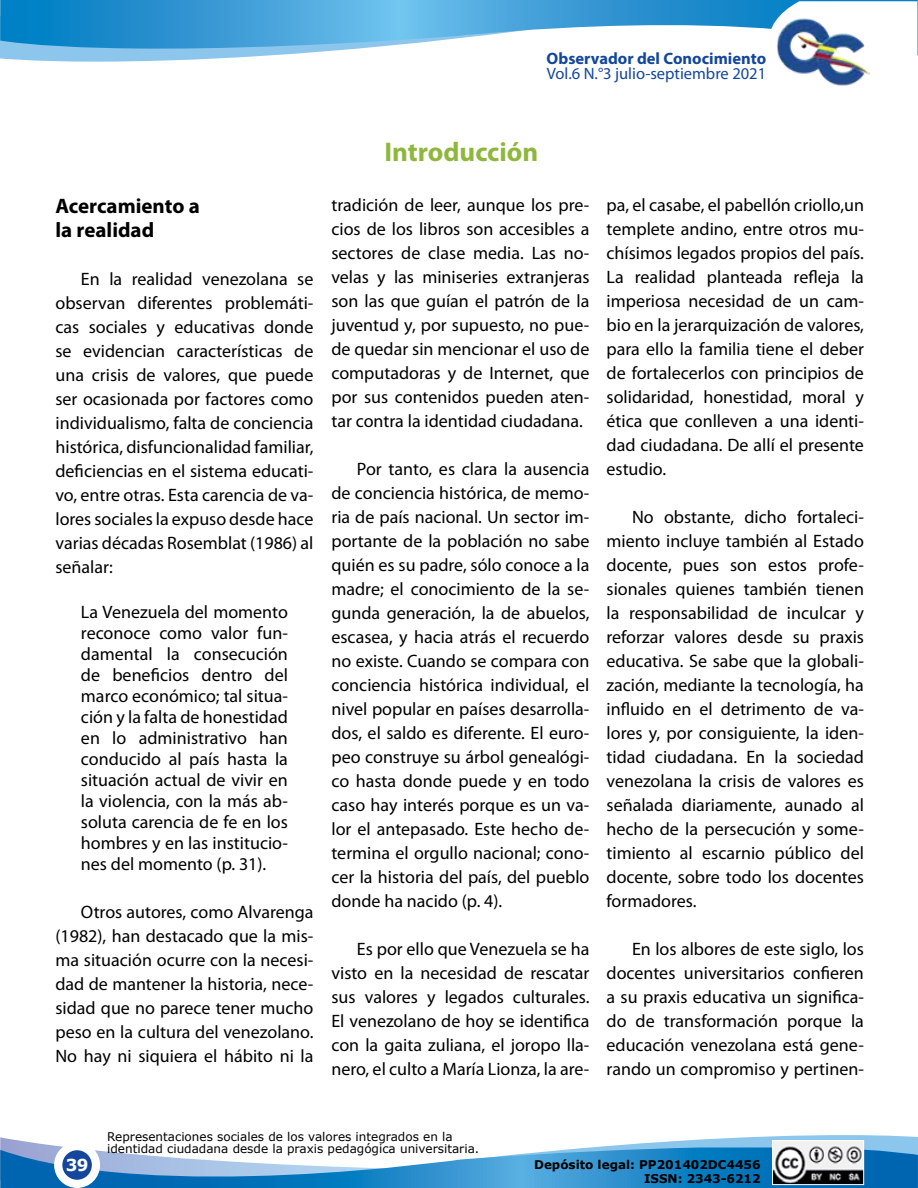
<style>
.page{position:relative;width:918px;height:1188px;background:#fff}
.page>*{position:absolute;margin:0;border:0;box-sizing:border-box;transform-origin:0 0}
.t1{font:700 27px "Myriad Pro";color:#8fb73e}
.t2{font:700 21px/24px "Myriad Pro";color:#000}
.t3{font:18px/24px "Myriad Pro";color:#000;text-align:justify}
.t4{font:16.5px "Myriad Pro";color:#14479c}
.t5{font:700 16.5px "Myriad Pro";color:#14479c}
.t6{font:700 16.5px "Verdana";color:#fff}
.t7{font:12px/12px "Verdana";color:#000}
.t8{font:700 12px/14.4px "Verdana";color:#000;text-align:right}
</style>
<div class="page">
<svg style="left:0;top:1135px;width:918px;height:53px"></svg>
<svg style="left:0;top:0;width:918px;height:61px"></svg>
<svg style="left:753px;top:1px;width:164px;height:60px"></svg>
<div style="left:54px;top:1142px;width:46px;height:46px;background:#fff;border-radius:50%"></div>
<div style="left:62px;top:1150px;width:30px;height:30px;background:#14479c;border-radius:50%"></div>
<img style="left:775px;top:17px;width:95px;height:69px">
<img style="left:774px;top:1143px;width:88px;height:40px">
<div style="left:772px;top:1141px;width:92px;height:44px;border:1px solid #fff"></div>
<p class="t5" style="left:547px;top:48px;width:221px">Observador del Conocimiento</p>
<p class="t4" style="left:547px;top:63px;width:221px">Vol.6 N.°3 julio-septiembre 2021</p>
<p class="t2" style="left:55px;top:194px;width:146px">Acercamiento a la realidad</p>
<p class="t3" style="left:55px;top:267px;width:260px;text-indent:26px">En la realidad venezolana se observan diferentes problemáti&shy;cas sociales y educativas donde se evidencian características de una crisis de valores, que puede ser ocasionada por factores como individualismo, falta de conciencia histórica, disfuncionalidad familiar, deficiencias en el sistema educati&shy;vo, entre otras. Esta carencia de va&shy;lores sociales la expuso desde hace varias décadas Rosemblat (1986) al señalar:</p>
<p class="t3" style="left:81px;top:602px;width:209px;line-height:21px">La Venezuela del momento reconoce como valor fun&shy;damental la consecución de beneficios dentro del marco económico; tal situa&shy;ción y la falta de honestidad en lo administrativo han conducido al país hasta la situación actual de vivir en la violencia, con la más ab&shy;soluta carencia de fe en los hombres y en las institucio&shy;nes del momento (p. 31).</p>
<p class="t3" style="left:55px;top:900px;width:260px;text-indent:26px">Otros autores, como Alvarenga (1982), han destacado que la mis&shy;ma situación ocurre con la necesi&shy;dad de mantener la historia, nece&shy;sidad que no parece tener mucho peso en la cultura del venezolano.<br>No hay ni siquiera el hábito ni la</p>
<h1 class="t1" style="left:384px;top:134px;width:155px">Introducción</h1>
<p class="t3" style="left:331px;top:193px;width:260px">tradición de leer, aunque los pre&shy;cios de los libros son accesibles a sectores de clase media. Las no&shy;velas y las miniseries extranjeras son las que guían el patrón de la juventud y, por supuesto, no pue&shy;de quedar sin mencionar el uso de computadoras y de Internet, que por sus contenidos pueden aten&shy;tar contra la identidad ciudadana.</p>
<p class="t3" style="left:331px;top:457px;width:260px;text-indent:26px">Por tanto, es clara la ausencia de conciencia histórica, de memo&shy;ria de país nacional. Un sector im&shy;portante de la población no sabe quién es su padre, sólo conoce a la madre; el conocimiento de la se&shy;gunda generación, la de abuelos, escasea, y hacia atrás el recuerdo no existe. Cuando se compara con conciencia histórica individual, el nivel popular en países desarrolla&shy;dos, el saldo es diferente. El euro&shy;peo construye su árbol genealógi&shy;co hasta donde puede y en todo caso hay interés porque es un va&shy;lor el antepasado. Este hecho de&shy;termina el orgullo nacional; cono&shy;cer la historia del país, del pueblo donde ha nacido (p. 4).</p>
<p class="t3" style="left:331px;top:937px;width:260px;text-indent:26px">Es por ello que Venezuela se ha visto en la necesidad de rescatar sus valores y legados culturales.<br>El venezolano de hoy se identifica con la gaita zuliana, el joropo lla&shy;nero, el culto a María Lionza, la are-</p>
<p class="t3" style="left:607px;top:193px;width:259px">pa, el casabe, el pabellón criollo,un templete andino, entre otros mu&shy;chísimos legados propios del país.<br>La realidad planteada refleja la imperiosa necesidad de un cam&shy;bio en la jerarquización de valores, para ello la familia tiene el deber de fortalecerlos con principios de solidaridad, honestidad, moral y ética que conlleven a una identi&shy;dad ciudadana. De allí el presente estudio.</p>
<p class="t3" style="left:607px;top:505px;width:259px;text-indent:26px">No obstante, dicho fortaleci&shy;miento incluye también al Estado docente, pues son estos profe&shy;sionales quienes también tienen la responsabilidad de inculcar y reforzar valores desde su praxis educativa. Se sabe que la globali&shy;zación, mediante la tecnología, ha influido en el detrimento de va&shy;lores y, por consiguiente, la iden&shy;tidad ciudadana. En la sociedad venezolana la crisis de valores es señalada diariamente, aunado al hecho de la persecución y some&shy;timiento al escarnio público del docente, sobre todo los docentes formadores.</p>
<p class="t3" style="left:607px;top:936px;width:259px;text-indent:26px">En los albores de este siglo, los docentes universitarios confieren a su praxis educativa un significa&shy;do de transformación porque la educación venezolana está gene&shy;rando un compromiso y pertinen-</p>
<p class="t7" style="left:107px;top:1130px;width:374px">Representaciones sociales de los valores integrados en la identidad ciudadana desde la praxis pedagógica universitaria.</p>
<p class="t6" style="left:66px;top:1154px;width:24px">39</p>
<p class="t8" style="left:534px;top:1157px;width:228px">Depósito legal: PP201402DC4456<br>ISSN: 2343-6212</p>
</div>
